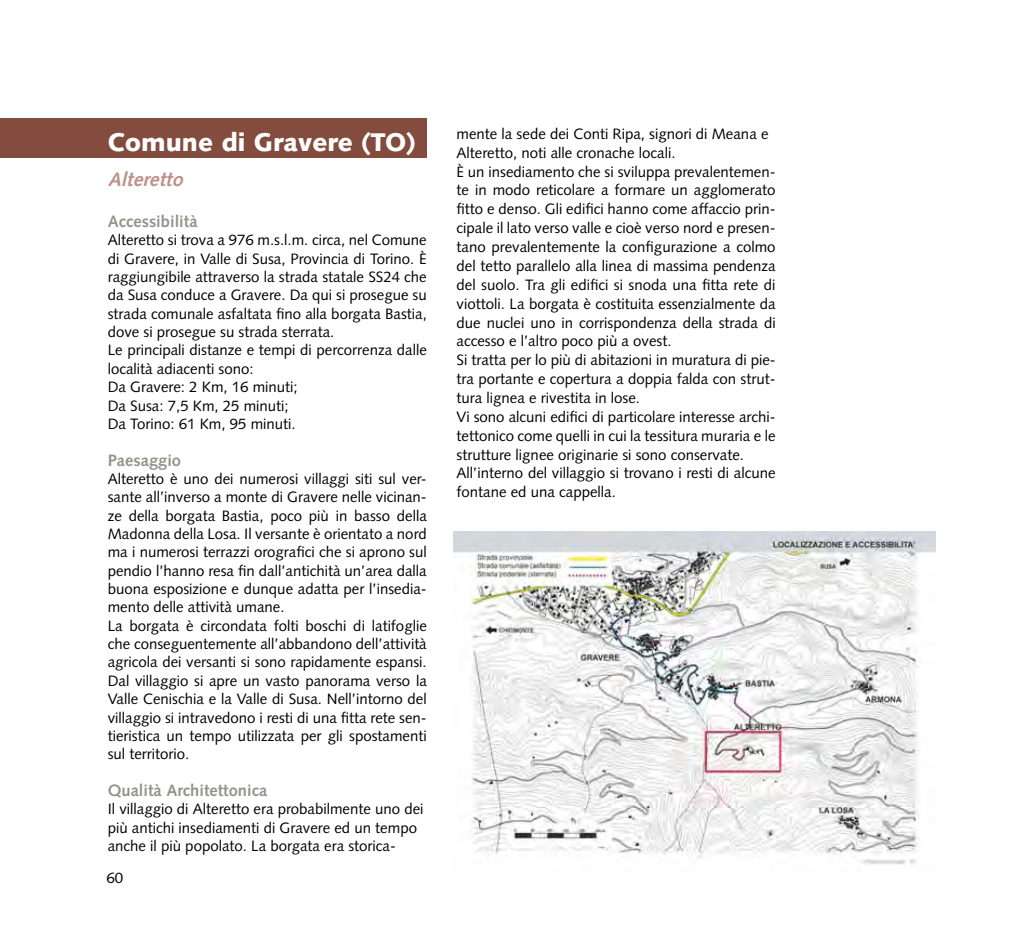
<style>
.page{position:relative;width:1021px;height:936px;background:#fff}
.page>*{position:absolute;margin:0;border:0;box-sizing:border-box;transform-origin:0 0}
.t1{font:900 25.5px "Syntax";color:#fff}
.t2{font:italic 700 19.5px "Syntax";color:#be9087}
.t3{font:700 16.5px "Syntax";color:#92958a}
.t4{font:15px/18.3px "Syntax";color:#000}
</style>
<div class="page">
<div style="left:0;top:118px;width:427px;height:40px;background:#834c3e"></div>
<img style="left:454px;top:531px;width:481px;height:334px">
<h1 class="t1" style="left:108px;top:127px;width:310px">Comune di Gravere (TO)</h1>
<h2 class="t2" style="left:108px;top:168px;width:81px">Alteretto</h2>
<p class="t3" style="left:108px;top:212px;width:91px">Accessibilità</p>
<p class="t4" style="left:108px;top:231px;width:320px">Alteretto si trova a 976 m.s.l.m. circa, nel Comune di Gravere, in Valle di Susa, Provincia di Torino. È raggiungibile attraverso la strada statale SS24 che da Susa conduce a Gravere. Da qui si prosegue su strada comunale asfaltata fino alla borgata Bastia, dove si prosegue su strada sterrata.<br>Le principali distanze e tempi di percorrenza dalle località adiacenti sono:<br>Da Gravere: 2 Km, 16 minuti;<br>Da Susa: 7,5 Km, 25 minuti;<br>Da Torino: 61 Km, 95 minuti.</p>
<p class="t3" style="left:108px;top:450px;width:75px">Paesaggio</p>
<p class="t4" style="left:108px;top:469px;width:320px">Alteretto è uno dei numerosi villaggi siti sul ver&shy;sante all’inverso a monte di Gravere nelle vicinan&shy;ze della borgata Bastia, poco più in basso della Madonna della Losa. Il versante è orientato a nord ma i numerosi terrazzi orografici che si aprono sul pendio l’hanno resa fin dall’antichità un’area dalla buona esposizione e dunque adatta per l’insedia&shy;mento delle attività umane.<br>La borgata è circondata folti boschi di latifoglie che conseguentemente all’abbandono dell’attività agricola dei versanti si sono rapidamente espansi.<br>Dal villaggio si apre un vasto panorama verso la Valle Cenischia e la Valle di Susa. Nell’intorno del villaggio si intravedono i resti di una fitta rete sen&shy;tieristica un tempo utilizzata per gli spostamenti sul territorio.</p>
<p class="t3" style="left:108px;top:780px;width:161px">Qualità Architettonica</p>
<p class="t4" style="left:108px;top:799px;width:317px">Il villaggio di Alteretto era probabilmente uno dei più antichi insediamenti di Gravere ed un tempo anche il più popolato. La borgata era storica-</p>
<p class="t4" style="left:106px;top:869px;width:18px">60</p>
<p class="t4" style="left:456px;top:124px;width:320px;line-height:18.9px">mente la sede dei Conti Ripa, signori di Meana e Alteretto, noti alle cronache locali.<br>È un insediamento che si sviluppa prevalentemen&shy;te in modo reticolare a formare un agglomerato fitto e denso. Gli edifici hanno come affaccio prin&shy;cipale il lato verso valle e cioè verso nord e presen&shy;tano prevalentemente la configurazione a colmo del tetto parallelo alla linea di massima pendenza del suolo. Tra gli edifici si snoda una fitta rete di viottoli. La borgata è costituita essenzialmente da due nuclei uno in corrispondenza della strada di accesso e l’altro poco più a ovest.<br>Si tratta per lo più di abitazioni in muratura di pie&shy;tra portante e copertura a doppia falda con strut&shy;tura lignea e rivestita in lose.<br>Vi sono alcuni edifici di particolare interesse archi&shy;tettonico come quelli in cui la tessitura muraria e le strutture lignee originarie si sono conservate.<br>All’interno del villaggio si trovano i resti di alcune fontane ed una cappella.</p>
</div>
